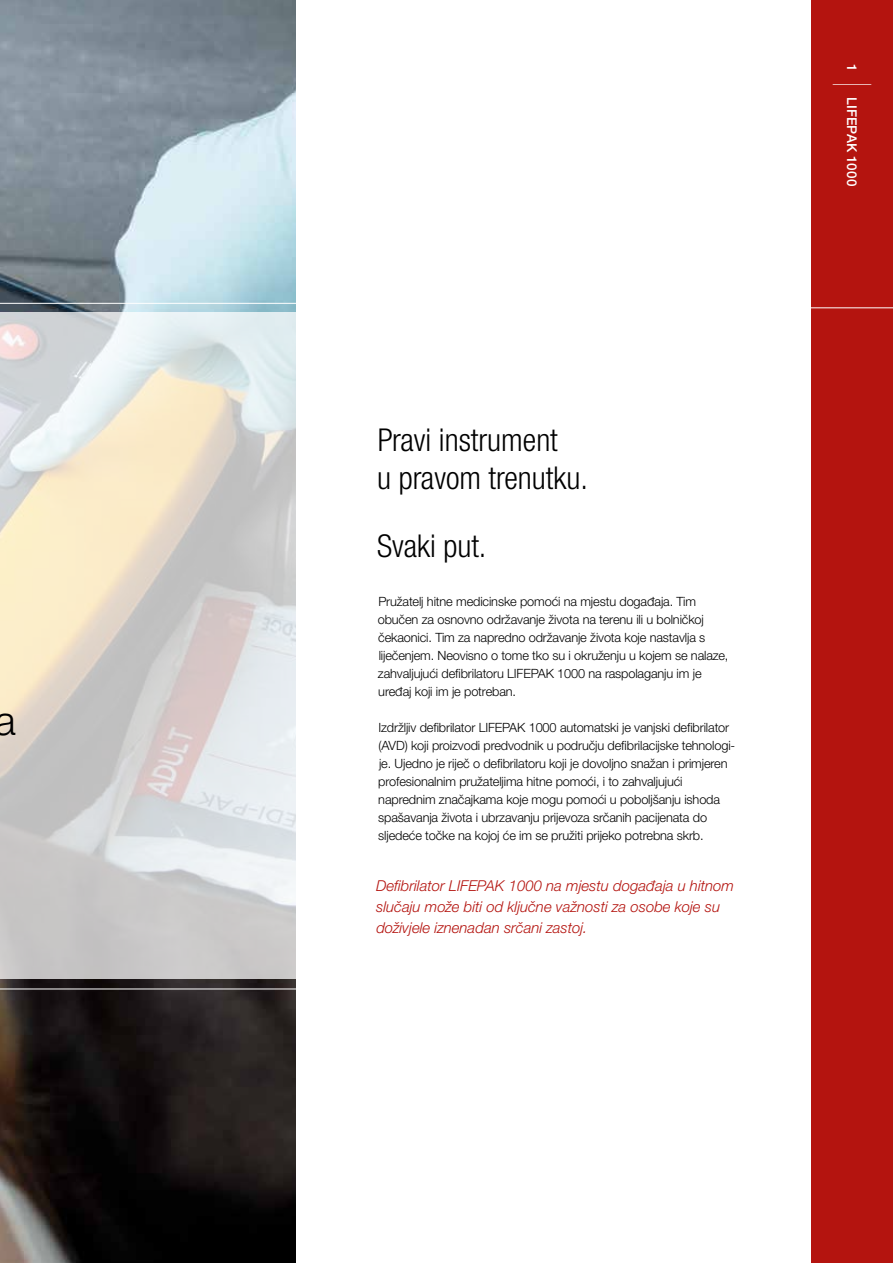
<style>
.page{position:relative;width:893px;height:1263px;background:#fff}
.page>*{position:absolute;margin:0;border:0;box-sizing:border-box;transform-origin:0 0}
.t1{font:300 40.5px "Helvetica Neue LTW1 G";color:#000}
.t2{font:300 38.4px "Helvetica Neue LTW1 G";color:#fff;scale:.33 1}
.t3{font:300 condensed 31.5px/37.8px "Helvetica Neue LTW1 G";color:#000}
.t4{font:italic 300 15px/21px "Helvetica Neue LTW1 G";color:#b4140f}
.t5{font:500 13.5px "Helvetica Neue LTW1 G";letter-spacing:.005em;color:#fff}
.t6{font:300 12.75px/18px "Helvetica Neue LTW1 G";letter-spacing:-.01em;color:#000}
</style>
<div class="page">
<img style="left:0;top:0;width:295px;height:1263px">
<svg style="left:0;top:312px;width:296px;height:666px;background:#dbd8d2"></svg>
<hr style="left:0;top:303px;width:328px;height:1px;background:#fff">
<hr style="left:0;top:988px;width:304px;height:1px;background:#fff">
<div style="left:812px;top:0;width:81px;height:1263px;background:#b4140f"></div>
<hr style="left:775px;top:307px;width:118px;height:1px;background:#fff">
<h1 class="t1" style="left:-6px;top:696px;width:23px">a</h1>
<h3 class="t3" style="left:377px;top:422px;width:212px">Pravi instrument<br>u pravom trenutku.</h3>
<h3 class="t3" style="left:377px;top:527px;width:111px">Svaki put.</h3>
<p class="t6" style="left:378px;top:592px;width:352px">Pružatelj hitne medicinske pomoći na mjestu događaja. Tim obučen za osnovno održavanje života na terenu ili u bolničkoj čekaonici. Tim za napredno održavanje života koje nastavlja s liječenjem. Neovisno o tome tko su i okruženju u kojem se nalaze, zahvaljujući defibrilatoru LIFEPAK 1000 na raspolaganju im je uređaj koji im je potreban.</p>
<p class="t6" style="left:378px;top:718px;width:359px">Izdržljiv defibrilator LIFEPAK 1000 automatski je vanjski defibrilator (AVD) koji proizvodi predvodnik u području defibrilacijske tehnologi&shy;je. Ujedno je riječ o defibrilatoru koji je dovoljno snažan i primjeren profesionalnim pružateljima hitne pomoći, i to zahvaljujući naprednim značajkama koje mogu pomoći u poboljšanju ishoda spašavanja života i ubrzavanju prijevoza srčanih pacijenata do sljedeće točke na kojoj će im se pružiti prijeko potrebna skrb.</p>
<p class="t4" style="left:376px;top:875px;width:360px">Defibrilator LIFEPAK 1000 na mjestu događaja u hitnom slučaju može biti od ključne važnosti za osobe koje su doživjele iznenadan srčani zastoj.</p>
<p class="t5" style="left:860px;top:64px;width:9px;rotate:90deg">1</p>
<h2 class="t2" style="left:878px;top:83px;width:10px;rotate:90deg">|</h2>
<p class="t5" style="left:860px;top:97px;width:91px;rotate:90deg">LIFEPAK 1000</p>
</div>
